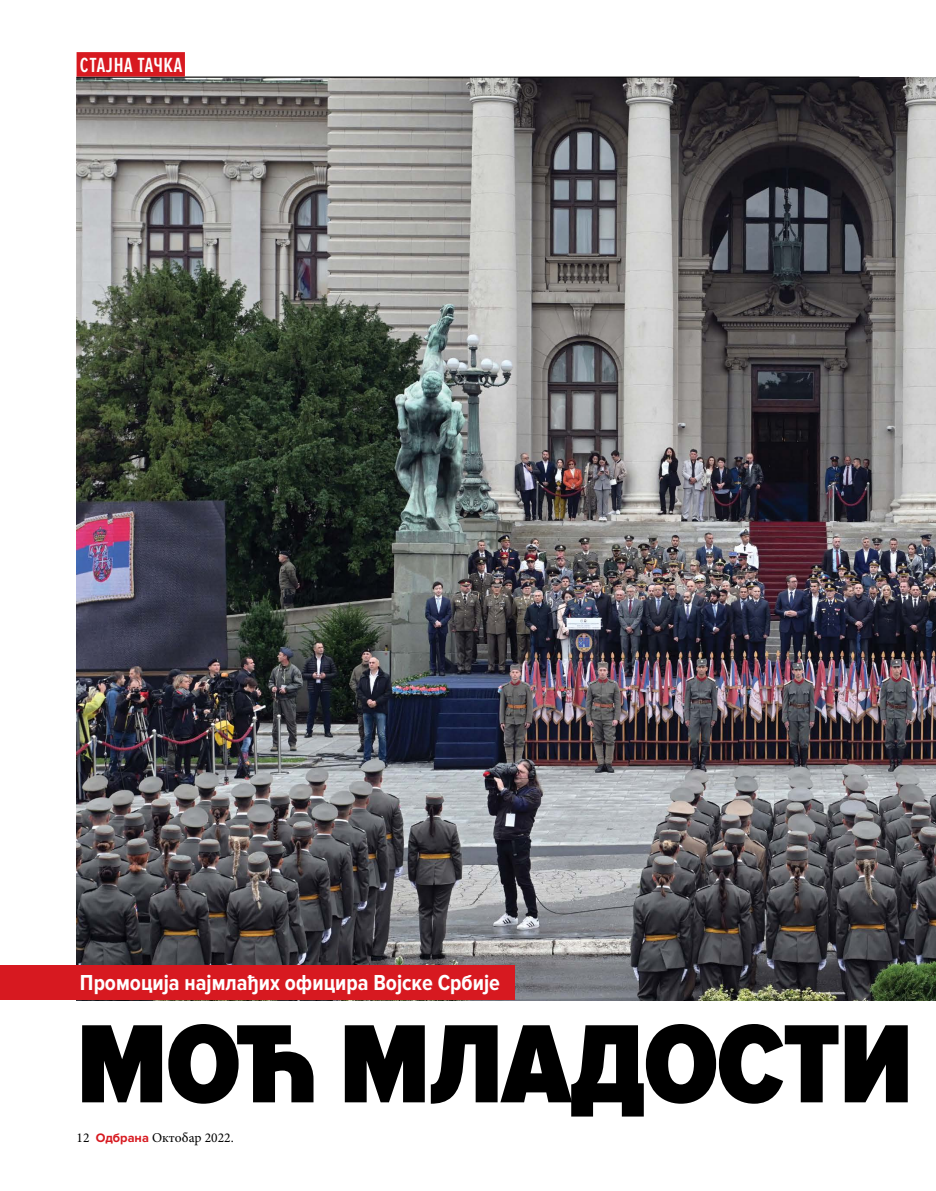
<style>
.page{position:relative;width:936px;height:1191px;background:#fff}
.page>*{position:absolute;margin:0;border:0;box-sizing:border-box;transform-origin:0 0}
.t1{font:900 115.5px "Proxima Nova Cond";letter-spacing:-.01em;color:#000}
.t2{font:700 22.5px "Proxima Nova Cond";color:#fff}
.t3{font:600 21.3px "Proxima Nova Ex Cn";letter-spacing:.03em;color:#fff}
.t4{font:13.5px "Minion Pro";color:#000}
.s1{font-family:"Proxima Nova";font-weight:700;font-size:12.75px;color:#d71920}
</style>
<div class="page">
<img style="left:77px;top:78px;width:858px;height:922px">
<hr style="left:77px;top:77px;width:782px;height:1px;background:#000">
<div style="left:77px;top:52px;width:108px;height:25px;background:#d71920"></div>
<div style="left:0;top:965px;width:514px;height:34px;background:#d71920"></div>
<p class="t3" style="left:80px;top:53px;width:104px">СТАЈНА ТАЧКА</p>
<p class="t2" style="left:80px;top:970px;width:421px">Промоција најмлађих официра Војске Србије</p>
<h1 class="t1" style="left:77px;top:999px;width:838px">МОЋ МЛАДОСТИ</h1>
<p class="t4" style="left:77px;top:1129px;width:159px">12 <span class="s1">Одбрана</span> Октобар 2022.</p>
</div>
